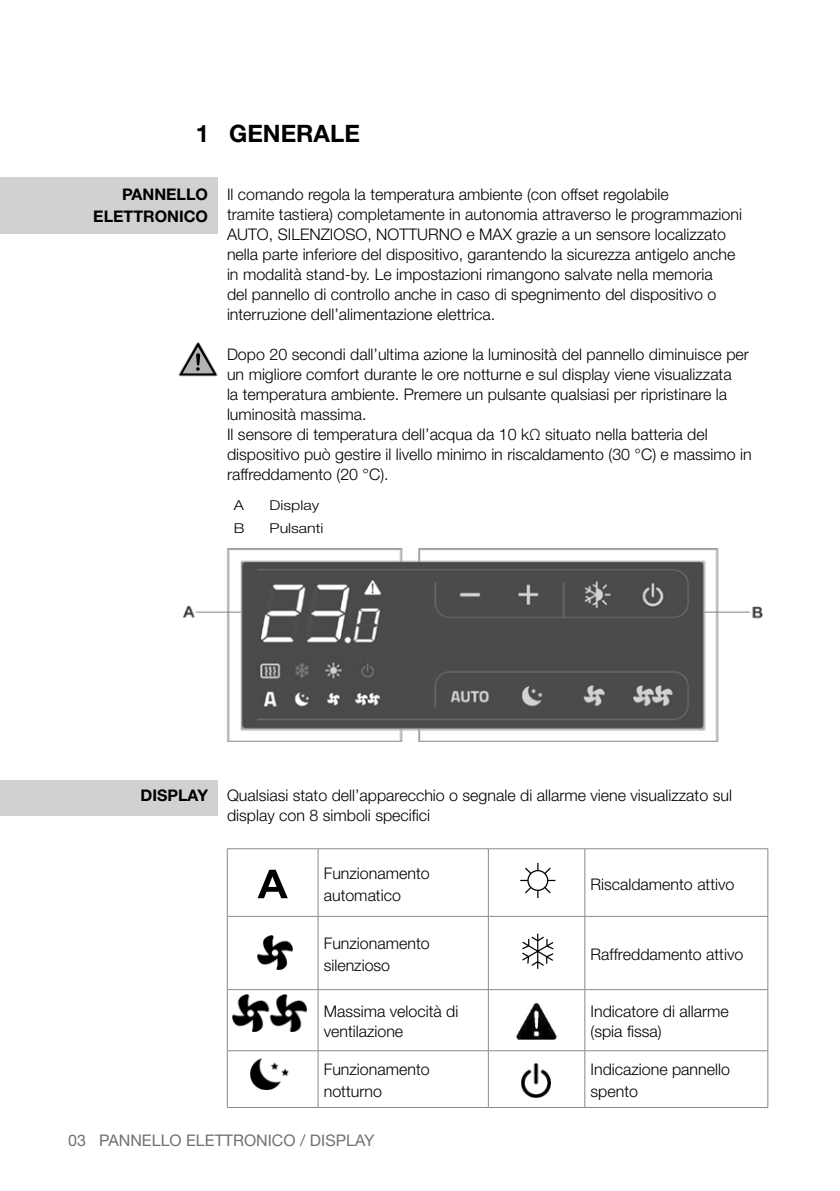
<style>
.page{position:relative;width:840px;height:1191px;background:#fff}
.page>*{position:absolute;margin:0;border:0;box-sizing:border-box;transform-origin:0 0}
.t1{font:700 24px "Helvetica Neue LT Std";color:#000}
.t2{font:300 16px/20px "Helvetica Neue LT Std";color:#000}
.t3{font:16px "Helvetica Neue LT Std";color:#707172}
.t4{font:700 16px/22px "Helvetica Neue LT Std";color:#000;text-align:right}
.t5{font:300 13.6px "Helvetica Neue LT Std";color:#000;scale:1.18 1}
</style>
<div class="page">
<hr style="left:227px;top:848px;width:91px;height:1px;background:#87888a">
<hr style="left:227px;top:849px;width:1px;height:67px;background:#87888a">
<hr style="left:318px;top:848px;width:170px;height:1px;background:#87888a">
<hr style="left:317px;top:849px;width:1px;height:67px;background:#87888a">
<hr style="left:488px;top:848px;width:96px;height:1px;background:#87888a">
<hr style="left:487px;top:849px;width:1px;height:67px;background:#87888a">
<hr style="left:584px;top:848px;width:183px;height:1px;background:#87888a">
<hr style="left:584px;top:849px;width:1px;height:67px;background:#87888a">
<hr style="left:767px;top:849px;width:1px;height:67px;background:#87888a">
<hr style="left:227px;top:916px;width:91px;height:1px;background:#87888a">
<hr style="left:227px;top:916px;width:1px;height:73px;background:#87888a">
<hr style="left:318px;top:916px;width:170px;height:1px;background:#87888a">
<hr style="left:317px;top:916px;width:1px;height:73px;background:#87888a">
<hr style="left:488px;top:916px;width:96px;height:1px;background:#87888a">
<hr style="left:487px;top:916px;width:1px;height:73px;background:#87888a">
<hr style="left:584px;top:916px;width:183px;height:1px;background:#87888a">
<hr style="left:584px;top:916px;width:1px;height:73px;background:#87888a">
<hr style="left:767px;top:916px;width:1px;height:73px;background:#87888a">
<hr style="left:227px;top:989px;width:91px;height:1px;background:#87888a">
<hr style="left:227px;top:990px;width:1px;height:60px;background:#87888a">
<hr style="left:318px;top:989px;width:170px;height:1px;background:#87888a">
<hr style="left:317px;top:990px;width:1px;height:60px;background:#87888a">
<hr style="left:488px;top:989px;width:96px;height:1px;background:#87888a">
<hr style="left:487px;top:990px;width:1px;height:60px;background:#87888a">
<hr style="left:584px;top:989px;width:183px;height:1px;background:#87888a">
<hr style="left:584px;top:990px;width:1px;height:60px;background:#87888a">
<hr style="left:767px;top:990px;width:1px;height:60px;background:#87888a">
<hr style="left:227px;top:1050px;width:91px;height:1px;background:#87888a">
<hr style="left:227px;top:1051px;width:1px;height:56px;background:#87888a">
<hr style="left:318px;top:1050px;width:170px;height:1px;background:#87888a">
<hr style="left:317px;top:1051px;width:1px;height:56px;background:#87888a">
<hr style="left:488px;top:1050px;width:96px;height:1px;background:#87888a">
<hr style="left:487px;top:1051px;width:1px;height:56px;background:#87888a">
<hr style="left:584px;top:1050px;width:183px;height:1px;background:#87888a">
<hr style="left:584px;top:1051px;width:1px;height:56px;background:#87888a">
<hr style="left:767px;top:1051px;width:1px;height:56px;background:#87888a">
<hr style="left:227px;top:1107px;width:91px;height:1px;background:#87888a">
<hr style="left:318px;top:1107px;width:170px;height:1px;background:#87888a">
<hr style="left:488px;top:1107px;width:96px;height:1px;background:#87888a">
<hr style="left:584px;top:1107px;width:183px;height:1px;background:#87888a">
<svg style="left:257px;top:869px;width:30px;height:29px"></svg>
<img style="left:258px;top:935px;width:34px;height:34px">
<img style="left:232px;top:994px;width:75px;height:37px">
<img style="left:516px;top:1002px;width:40px;height:37px">
<img style="left:250px;top:1058px;width:38px;height:31px">
<img style="left:521px;top:1063px;width:29px;height:34px">
<div style="left:0;top:177px;width:217px;height:57px;background:#d0d1d2"></div>
<div style="left:0;top:780px;width:217px;height:36px;background:#d0d1d2"></div>
<img style="left:184px;top:549px;width:577px;height:192px">
<svg style="left:178px;top:342px;width:39px;height:34px"></svg>
<svg style="left:522px;top:933px;width:31px;height:36px"></svg>
<svg style="left:520px;top:863px;width:35px;height:35px"></svg>
<h1 class="t1" style="left:195px;top:118px;width:166px">1 GENERALE</h1>
<p class="t4" style="left:93px;top:183px;width:116px">PANNELLO<br>ELETTRONICO</p>
<p class="t2" style="left:227px;top:184px;width:516px">Il comando regola la temperatura ambiente (con offset regolabile<br>tramite tastiera) completamente in autonomia attraverso le programmazioni AUTO, SILENZIOSO, NOTTURNO e MAX grazie a un sensore localizzato nella parte inferiore del dispositivo, garantendo la sicurezza antigelo anche in modalità stand-by. Le impostazioni rimangono salvate nella memoria<br>del pannello di controllo anche in caso di spegnimento del dispositivo o interruzione dell’alimentazione elettrica.</p>
<p class="t2" style="left:227px;top:344px;width:526px">Dopo 20 secondi dall’ultima azione la luminosità del pannello diminuisce per un migliore comfort durante le ore notturne e sul display viene visualizzata<br>la temperatura ambiente. Premere un pulsante qualsiasi per ripristinare la luminosità massima.<br>Il sensore di temperatura dell’acqua da 10 kΩ situato nella batteria del dispositivo può gestire il livello minimo in riscaldamento (30 °C) e massimo in raffreddamento (20 °C).</p>
<p class="t5" style="left:234px;top:497px;width:10px">A</p>
<p class="t5" style="left:269px;top:497px;width:43px">Display</p>
<p class="t5" style="left:234px;top:519px;width:11px">B</p>
<p class="t5" style="left:269px;top:519px;width:47px">Pulsanti</p>
<p class="t4" style="left:140px;top:784px;width:69px">DISPLAY</p>
<p class="t2" style="left:227px;top:784px;width:506px">Qualsiasi stato dell’apparecchio o segnale di allarme viene visualizzato sul display con 8 simboli specifici</p>
<p class="t2" style="left:323px;top:861px;width:107px;line-height:22px">Funzionamento automatico</p>
<p class="t2" style="left:590px;top:873px;width:145px">Riscaldamento attivo</p>
<p class="t2" style="left:323px;top:932px;width:107px;line-height:22px">Funzionamento silenzioso</p>
<p class="t2" style="left:590px;top:944px;width:154px">Raffreddamento attivo</p>
<p class="t2" style="left:323px;top:1001px;width:136px">Massima velocità di ventilazione</p>
<p class="t2" style="left:590px;top:1001px;width:140px">Indicatore di allarme (spia fissa)</p>
<p class="t2" style="left:323px;top:1058px;width:107px;line-height:22px">Funzionamento notturno</p>
<p class="t2" style="left:590px;top:1058px;width:141px;line-height:22px">Indicazione pannello spento</p>
<p class="t3" style="left:68px;top:1130px;width:308px">03 PANNELLO ELETTRONICO / DISPLAY</p>
</div>
